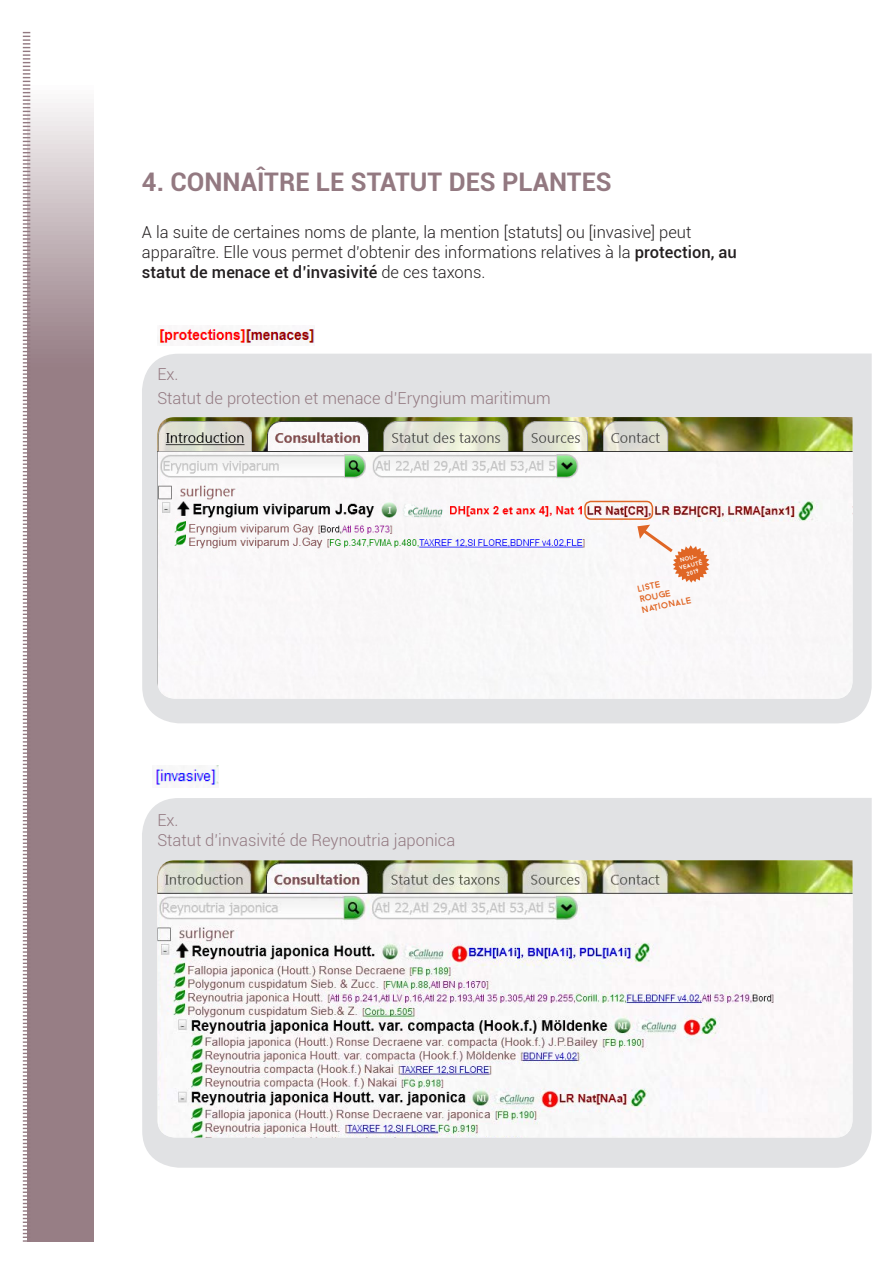
<style>
.page{position:relative;width:893px;height:1263px;background:#fff}
.page>*{position:absolute;margin:0;border:0;box-sizing:border-box;transform-origin:0 0}
.t1{font:700 25.65px "Roboto";color:#937981}
.t2{font:300 16.5px/19.8px "Roboto";color:#231f20}
.t3{font:300 16.5px "Roboto";color:#937981}
.t4{font:9px "Droidiga";color:#e06625}
.t5{font:6px/7.2px "Droidiga";color:#fff;text-align:center}
.s1{font-weight:500}
</style>
<div class="page">
<div style="left:142px;top:353px;width:730px;height:370px;background:#e1e2e4"></div>
<img style="left:157px;top:417px;width:696px;height:282px">
<img style="left:586px;top:500px;width:267px;height:22px">
<div style="left:584px;top:501px;width:69px;height:19px;border:2px solid #e06625;border-radius:6px"></div>
<svg style="left:637px;top:525px;width:72px;height:58px"></svg>
<img style="left:160px;top:329px;width:154px;height:14px">
<svg style="left:32px;top:103px;width:62px;height:1139px;background:#a18b91"></svg>
<svg style="left:22px;top:31px;width:10px;height:1211px"></svg>
<div style="left:142px;top:798px;width:730px;height:370px;background:#e1e2e4"></div>
<img style="left:157px;top:860px;width:696px;height:277px">
<img style="left:156px;top:765px;width:62px;height:20px">
<p class="t1" style="left:142px;top:163px;width:471px">4. CONNAÎTRE LE STATUT DES PLANTES</p>
<p class="t2" style="left:142px;top:222px;width:596px">A la suite de certaines noms de plante, la mention [statuts] ou [invasive] peut apparaître. Elle vous permet d’obtenir des informations relatives à la <span class="s1">protection, au statut de menace et d’invasivité</span> de ces taxons.</p>
<p class="t3" style="left:157px;top:363px;width:23px">Ex.</p>
<p class="t3" style="left:157px;top:387px;width:395px">Statut de protection et menace d’Eryngium maritimum</p>
<p class="t3" style="left:157px;top:808px;width:23px">Ex.</p>
<p class="t3" style="left:157px;top:828px;width:299px">Statut d’invasivité de Reynoutria japonica</p>
<p class="t5" style="left:677px;top:558px;width:25px;rotate:-16deg">NOU-<br>VEAUTÉ<br>2019</p>
<p class="t4" style="left:637px;top:583px;width:25px;rotate:-12deg">LISTE</p>
<p class="t4" style="left:639px;top:594px;width:33px;rotate:-12deg">ROUGE</p>
<p class="t4" style="left:642px;top:605px;width:52px;rotate:-12deg">NATIONALE</p>
</div>
